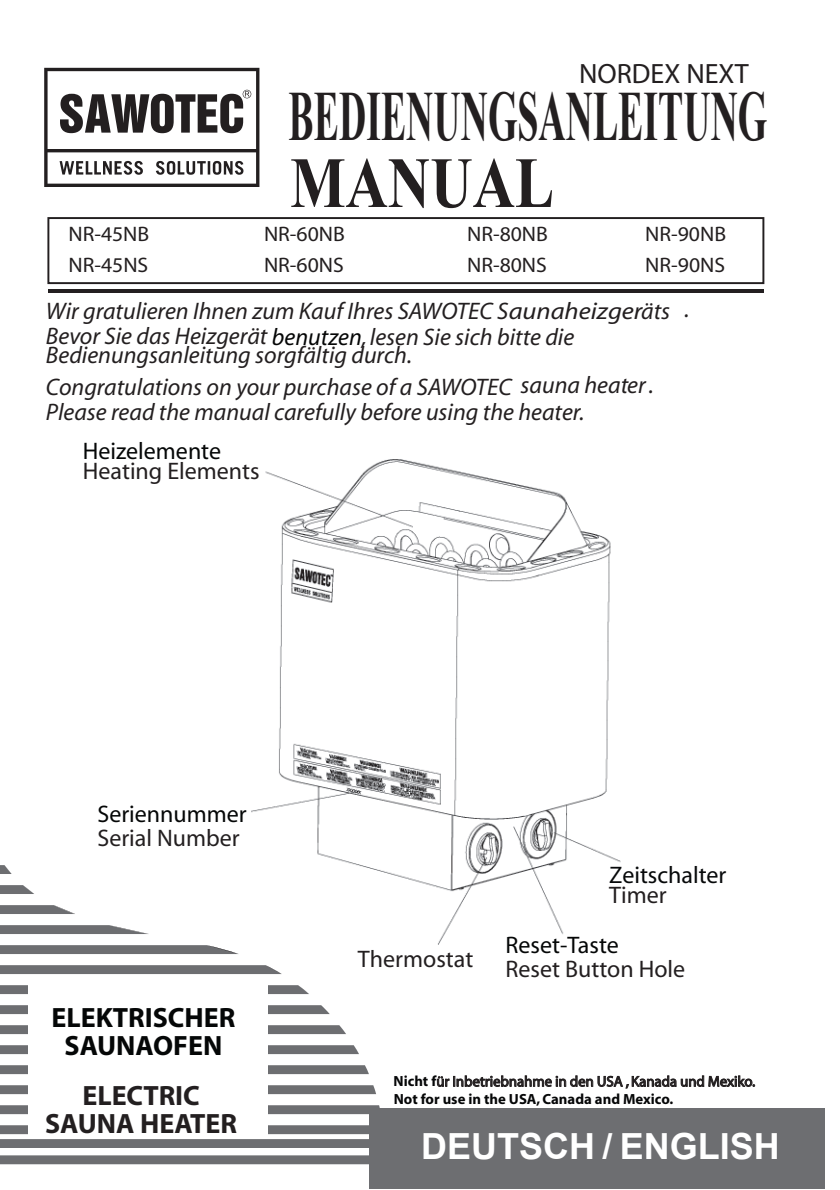
<style>
.page{position:relative;width:840px;height:1190px;background:#fff}
.page>*{position:absolute;margin:0;border:0;box-sizing:border-box;transform-origin:0 0}
.t1{font:700 72px "Times New Roman";color:#231f20;scale:.82 1}
.t2{font:700 70.4px "Times New Roman";color:#231f20;scale:.54 1}
.t3{font:700 36px "Arial";color:#fff}
.t4{font:700 28px/28px "Myriad";color:#050707;text-align:center}
.t5{font:700 28px/28px "Myriad";color:#231f20;text-align:center}
.t6{font:28px "Myriad";color:#231f20}
.t7{font:italic 24px/25.6px "Myriad";color:#231f20}
.t8{font:24px "Myriad";color:#231f20}
.t9{font:24px "Myriad";color:#050707}
.t10{font:24px "Myriad";color:#07090a}
.t11{font:21px "Myriad";color:#231f20}
.t12{font:14.8px "Myriad";color:#231f20}
.t13{font:700 14.8px "Myriad";color:#060708}
.s1{color:#050606}
.s2{font-weight:700;color:#060708}
</style>
<div class="page">
<img style="left:251px;top:459px;width:369px;height:485px">
<svg style="left:0;top:1155px;width:369px;height:9px;background:#737476"></svg>
<svg style="left:0;top:1045px;width:359px;height:9px"></svg>
<svg style="left:0;top:1105px;width:380px;height:9px"></svg>
<svg style="left:0;top:865px;width:12px;height:9px"></svg>
<svg style="left:0;top:885px;width:34px;height:9px"></svg>
<svg style="left:0;top:905px;width:75px;height:9px"></svg>
<svg style="left:0;top:925px;width:149px;height:9px"></svg>
<svg style="left:0;top:945px;width:239px;height:9px;background:#78797b"></svg>
<svg style="left:0;top:965px;width:282px;height:9px;background:#737477"></svg>
<svg style="left:0;top:985px;width:309px;height:9px"></svg>
<svg style="left:0;top:1005px;width:330px;height:9px"></svg>
<svg style="left:0;top:1025px;width:346px;height:9px"></svg>
<svg style="left:0;top:1065px;width:369px;height:9px"></svg>
<svg style="left:0;top:1085px;width:376px;height:9px"></svg>
<svg style="left:0;top:1125px;width:369px;height:23px"></svg>
<div style="left:28px;top:977px;width:239px;height:160px;background:#fff"></div>
<div style="left:369px;top:1108px;width:456px;height:80px;background:#6d6e71"></div>
<div style="left:47px;top:217px;width:717px;height:67px;border:2px solid #231f20"></div>
<hr style="left:48px;top:289px;width:716px;height:3px;background:#231f20">
<svg style="left:437px;top:1075px;width:318px;height:14px"></svg>
<svg style="left:44px;top:68px;width:215px;height:119px"></svg>
<p class="t6" style="left:579px;top:60px;width:171px">NORDEX NEXT</p>
<h2 class="t2" style="left:289px;top:75px;width:888px">BEDIENUNGSANLEITUNG</h2>
<h1 class="t1" style="left:290px;top:140px;width:323px">MANUAL</h1>
<p class="t11" style="left:68px;top:224px;width:82px">NR-45NB</p>
<p class="t11" style="left:264px;top:224px;width:82px">NR-60NB</p>
<p class="t11" style="left:467px;top:224px;width:82px">NR-80NB</p>
<p class="t11" style="left:645px;top:224px;width:82px">NR-90NB</p>
<p class="t11" style="left:68px;top:255px;width:81px">NR-45NS</p>
<p class="t11" style="left:264px;top:255px;width:81px">NR-60NS</p>
<p class="t11" style="left:467px;top:255px;width:81px">NR-80NS</p>
<p class="t11" style="left:645px;top:255px;width:81px">NR-90NS</p>
<p class="t7" style="left:46px;top:300px;width:645px">Wir gratulieren Ihnen zum Kauf Ihres SAWOTEC Saunaheizgeräts .<br>Bevor Sie das Heizgerät <span class="s1">benutzen</span>, lesen Sie sich bitte die</p>
<p class="t7" style="left:46px;top:344px;width:368px">Bedienungsanleitung sorgfältig durch.</p>
<p class="t7" style="left:46px;top:376px;width:609px">Congratulations on your purchase of a SAWOTEC sauna heater .<br>Please read the manual carefully before using the heater.</p>
<p class="t9" style="left:83px;top:442px;width:140px">Heizelemente</p>
<p class="t8" style="left:83px;top:462px;width:178px">Heating Elements</p>
<p class="t9" style="left:97px;top:805px;width:151px">Seriennummer</p>
<p class="t8" style="left:97px;top:829px;width:144px">Serial Number</p>
<p class="t4" style="left:51px;top:1004px;width:186px">ELEKTRISCHER<br>SAUNAOFEN</p>
<p class="t5" style="left:45px;top:1083px;width:194px">ELECTRIC<br>SAUNA HEATER</p>
<p class="t8" style="left:358px;top:950px;width:117px">Thermostat</p>
<p class="t10" style="left:609px;top:866px;width:119px">Zeitschalter</p>
<p class="t8" style="left:609px;top:886px;width:59px">Timer</p>
<p class="t9" style="left:506px;top:936px;width:115px">Reset-Taste</p>
<p class="t8" style="left:506px;top:960px;width:181px">Reset Button Hole</p>
<p class="t12" style="left:394px;top:1076px;width:363px"><span class="s2">Nicht f</span>ür Inbetriebnahme in den USA , Kanada und Mexiko.</p>
<p class="t13" style="left:394px;top:1091px;width:281px">Not for use in the USA, Canada and Mexico.</p>
<h3 class="t3" style="left:421px;top:1133px;width:360px">DEUTSCH / ENGLISH</h3>
</div>
